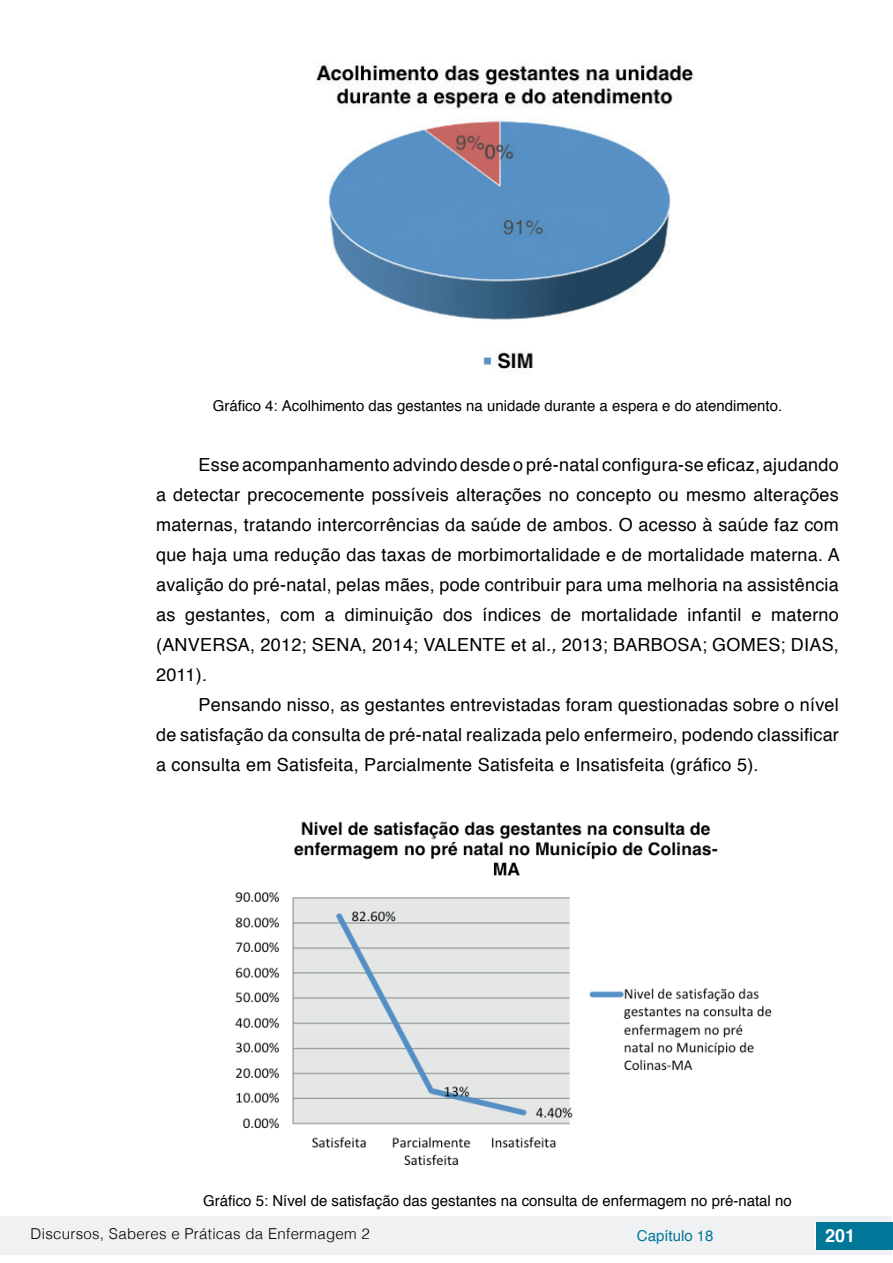
<style>
.page{position:relative;width:893px;height:1263px;background:#fff}
.page>*{position:absolute;margin:0;border:0;box-sizing:border-box;transform-origin:0 0}
.t1{font:18px/30px "Helvetica";letter-spacing:.015em;color:#000;text-align:justify}
.t2{font:700 18px "Helvetica";color:#fff}
.t3{font:15px "Helvetica";color:#000}
.t4{font:300 15px "Helvetica";letter-spacing:.02em;color:#000}
.t5{font:15px "Helvetica";color:#007699}
.s1{font-style:italic}
</style>
<div class="page">
<div style="left:1px;top:1216px;width:891px;height:38px;background:#f0f1f2"></div>
<div style="left:816px;top:1222px;width:77px;height:27px;background:#007699"></div>
<svg style="left:815px;top:1224px;width:1px;height:24px"></svg>
<img style="left:313px;top:61px;width:382px;height:313px">
<img style="left:235px;top:821px;width:537px;height:345px">
<p class="t3" style="left:213px;top:394px;width:571px">Gráfico 4: Acolhimento das gestantes na unidade durante a espera e do atendimento.</p>
<p class="t1" style="left:156px;top:450px;width:685px;text-indent:43px">Esse acompanhamento advindo desde o pré-natal configura-se eficaz, ajudando a detectar precocemente possíveis alterações no concepto ou mesmo alterações maternas, tratando intercorrências da saúde de ambos. O acesso à saúde faz com que haja uma redução das taxas de morbimortalidade e de mortalidade materna. A avalição do pré-natal, pelas mães, pode contribuir para uma melhoria na assistência as gestantes, com a diminuição dos índices de mortalidade infantil e materno (ANVERSA, 2012; SENA, 2014; VALENTE et al<span class="s1">.,</span> 2013; BARBOSA; GOMES; DIAS, 2011).</p>
<p class="t1" style="left:156px;top:690px;width:684px;text-indent:43px">Pensando nisso, as gestantes entrevistadas foram questionadas sobre o nível de satisfação da consulta de pré-natal realizada pelo enfermeiro, podendo classificar a consulta em Satisfeita, Parcialmente Satisfeita e Insatisfeita (gráfico 5).</p>
<p class="t3" style="left:203px;top:1189px;width:590px">Gráfico 5: Nível de satisfação das gestantes na consulta de enfermagem no pré-natal no</p>
<p class="t4" style="left:31px;top:1221px;width:341px">Discursos, Saberes e Práticas da Enfermagem 2</p>
<p class="t5" style="left:637px;top:1224px;width:78px">Capítulo 18</p>
<p class="t2" style="left:825px;top:1221px;width:32px">201</p>
</div>
